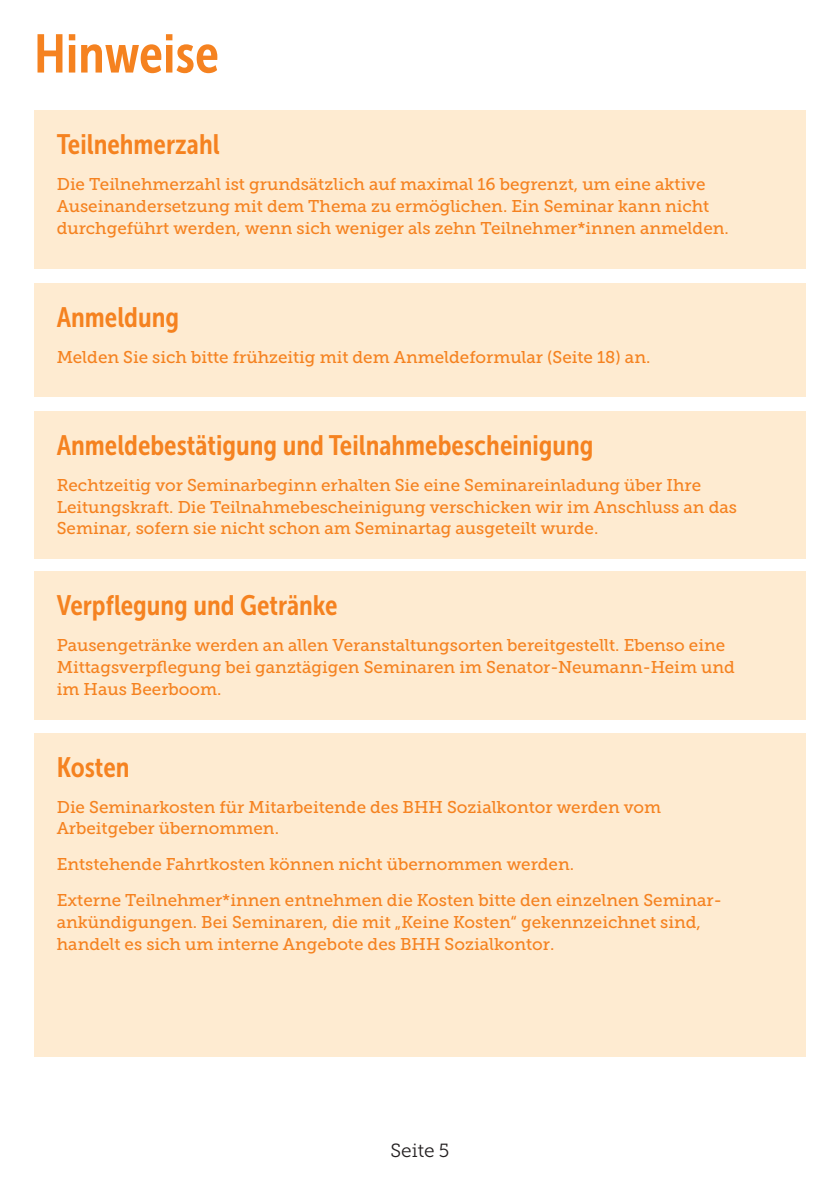
<style>
.page{position:relative;width:840px;height:1191px;background:#fff}
.page>*{position:absolute;margin:0;border:0;box-sizing:border-box;transform-origin:0 0}
.t1{font:54px "Museo Sans Cond 700";color:#f58220}
.t2{font:28px "Museo Sans Cond 700";color:#f58220}
.t3{font:19px "Museo Slab 300";color:#231f20}
.t4{font:17px/21.8px "Museo Slab 500";color:#f58220}
</style>
<div class="page">
<div style="left:34px;top:111px;width:771px;height:158px;background:#feebd1"></div>
<div style="left:34px;top:283px;width:771px;height:114px;background:#feebd1"></div>
<div style="left:34px;top:411px;width:771px;height:147px;background:#feebd1"></div>
<div style="left:34px;top:571px;width:771px;height:149px;background:#feebd1"></div>
<div style="left:34px;top:733px;width:771px;height:323px;background:#feebd1"></div>
<h1 class="t1" style="left:34px;top:24px;width:186px">Hinweise</h1>
<h2 class="t2" style="left:57px;top:129px;width:164px">Teilnehmerzahl</h2>
<p class="t4" style="left:57px;top:174px;width:673px">Die Teilnehmerzahl ist grundsätzlich auf maximal 16 begrenzt, um eine aktive<br>Auseinandersetzung mit dem Thema zu ermöglichen. Ein Seminar kann nicht durchgeführt werden, wenn sich weniger als zehn Teilnehmer*innen anmelden.</p>
<h2 class="t2" style="left:57px;top:302px;width:124px">Anmeldung</h2>
<p class="t4" style="left:57px;top:346px;width:595px">Melden Sie sich bitte frühzeitig mit dem Anmeldeformular (Seite 18) an.</p>
<h2 class="t2" style="left:57px;top:429px;width:538px">Anmeldebestätigung und Teilnahmebescheinigung</h2>
<p class="t4" style="left:57px;top:474px;width:681px">Rechtzeitig vor Seminarbeginn erhalten Sie eine Seminareinladung über Ihre<br>Leitungskraft. Die Teilnahmebescheinigung verschicken wir im Anschluss an das<br>Seminar, sofern sie nicht schon am Seminartag ausgeteilt wurde.</p>
<h2 class="t2" style="left:57px;top:590px;width:282px">Verpflegung und Getränke</h2>
<p class="t4" style="left:57px;top:634px;width:679px">Pausengetränke werden an allen Veranstaltungsorten bereitgestellt. Ebenso eine<br>Mittagsverpflegung bei ganztägigen Seminaren im Senator-Neumann-Heim und im Haus Beerboom.</p>
<h2 class="t2" style="left:57px;top:751px;width:74px">Kosten</h2>
<p class="t4" style="left:57px;top:796px;width:605px">Die Seminarkosten für Mitarbeitende des BHH Sozialkontor werden vom<br>Arbeitgeber übernommen.</p>
<p class="t4" style="left:57px;top:846px;width:666px;line-height:36px">Entstehende Fahrtkosten können nicht übernommen werden.<br>Externe Teilnehmer*innen entnehmen die Kosten bitte den einzelnen Seminar-</p>
<p class="t4" style="left:57px;top:911px;width:645px">ankündigungen. Bei Seminaren, die mit „Keine Kosten“ gekennzeichnet sind, handelt es sich um interne Angebote des BHH Sozialkontor.</p>
<p class="t3" style="left:390px;top:1139px;width:60px">Seite 5</p>
</div>
